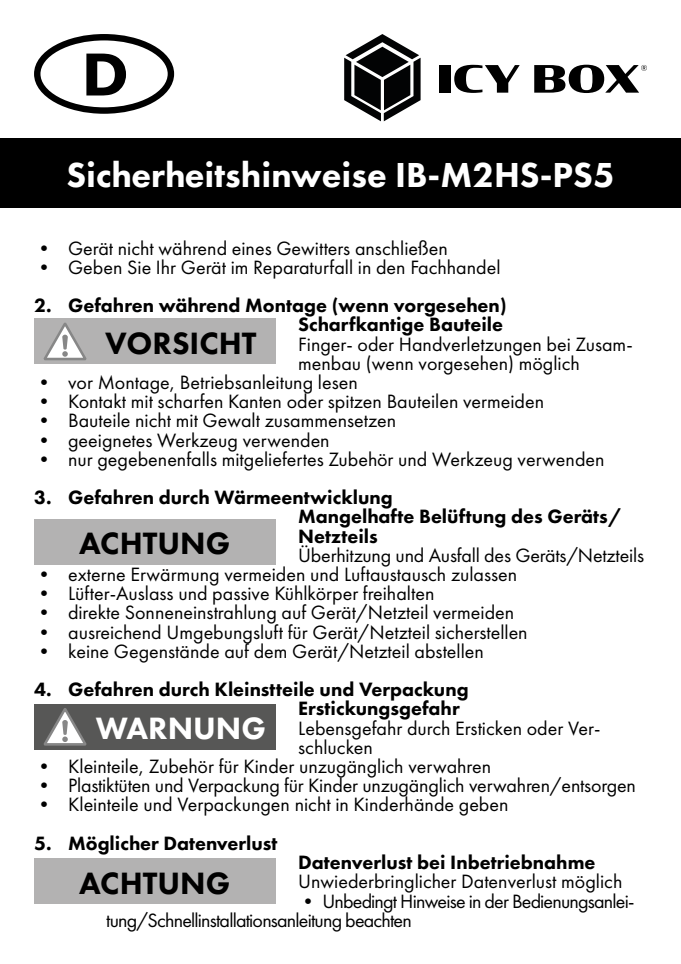
<style>
.page{position:relative;width:681px;height:964px;background:#fff}
.page>*{position:absolute;margin:0;border:0;box-sizing:border-box;transform-origin:0 0}
.t1{font:800 36px "Futura PT";color:#fff}
.t2{font:800 32px "Futura PT";color:#000}
.t3{font:800 32px "Futura PT";color:#fff}
.t4{font:20px/19.2px "Futura PT";color:#000}
.t5{font:800 20px/19.2px "Futura PT";color:#000}
.t6{font:20px/19.2px "Futura PT";letter-spacing:-.04em;color:#000}
</style>
<div class="page">
<div style="left:439px;top:65px;width:11px;height:28px;background:#000"></div>
<svg style="left:454px;top:65px;width:65px;height:28px"></svg>
<svg style="left:534px;top:65px;width:112px;height:28px"></svg>
<svg style="left:344px;top:34px;width:76px;height:87px"></svg>
<div style="left:0;top:138px;width:680px;height:69px;background:#000"></div>
<div style="left:34px;top:34px;width:140px;height:80px;border:6px solid #000;border-radius:50%"></div>
<svg style="left:86px;top:54px;width:40px;height:41px"></svg>
<div style="left:34px;top:319px;width:241px;height:45px;background:#b3b2b2"></div>
<svg style="left:41px;top:318px;width:47px;height:43px"></svg>
<div style="left:34px;top:519px;width:241px;height:46px;background:#b3b2b2"></div>
<div style="left:34px;top:704px;width:241px;height:45px;background:#575756"></div>
<svg style="left:44px;top:708px;width:43px;height:38px"></svg>
<div style="left:34px;top:859px;width:241px;height:45px;background:#b3b2b2"></div>
<h1 class="t1" style="left:66px;top:152px;width:549px">Sicherheitshinweise IB-M2HS-PS5</h1>
<p class="t4" style="left:34px;top:238px;width:415px">• Gerät nicht während eines Gewitters anschließen</p>
<p class="t4" style="left:34px;top:257px;width:468px">• Geben Sie Ihr Gerät im Reparaturfall in den Fachhandel</p>
<p class="t5" style="left:34px;top:296px;width:474px;text-align:right">2. Gefahren während Montage (wenn vorgesehen)<br>Scharfkantige Bauteile</p>
<p class="t4" style="left:298px;top:334px;width:336px">Finger- oder Handverletzungen bei Zusam&shy;menbau (wenn vorgesehen) möglich</p>
<p class="t4" style="left:34px;top:373px;width:325px">• vor Montage, Betriebsanleitung lesen</p>
<p class="t4" style="left:34px;top:392px;width:511px">• Kontakt mit scharfen Kanten oder spitzen Bauteilen vermeiden</p>
<p class="t4" style="left:34px;top:411px;width:363px">• Bauteile nicht mit Gewalt zusammensetzen</p>
<p class="t4" style="left:34px;top:430px;width:297px">• geeignetes Werkzeug verwenden</p>
<p class="t4" style="left:34px;top:449px;width:571px">• nur gegebenenfalls mitgeliefertes Zubehör und Werkzeug verwenden</p>
<p class="t5" style="left:298px;top:488px;width:325px;text-indent:-264px">3. Gefahren durch Wärmeentwicklung<br>Mangelhafte Belüftung des Geräts/<br>Netzteils</p>
<p class="t4" style="left:298px;top:545px;width:347px">Überhitzung und Ausfall des Geräts/Netzteils</p>
<p class="t4" style="left:34px;top:565px;width:484px">• externe Erwärmung vermeiden und Luftaustausch zulassen</p>
<p class="t4" style="left:34px;top:584px;width:401px">• Lüfter-Auslass und passive Kühlkörper freihalten</p>
<p class="t4" style="left:34px;top:603px;width:481px">• direkte Sonneneinstrahlung auf Gerät/Netzteil vermeiden</p>
<p class="t4" style="left:34px;top:622px;width:495px">• ausreichend Umgebungsluft für Gerät/Netzteil sicherstellen</p>
<p class="t4" style="left:34px;top:641px;width:451px">• keine Gegenstände auf dem Gerät/Netzteil abstellen</p>
<p class="t5" style="left:298px;top:680px;width:172px;text-indent:-264px">4. Gefahren durch Kleinstteile und Verpackung<br>Erstickungsgefahr</p>
<p class="t4" style="left:298px;top:718px;width:304px">Lebensgefahr durch Ersticken oder Ver&shy;schlucken</p>
<p class="t4" style="left:34px;top:757px;width:458px">• Kleinteile, Zubehör für Kinder unzugänglich verwahren</p>
<p class="t4" style="left:34px;top:776px;width:603px">• Plastiktüten und Verpackung für Kinder unzugänglich verwahren/entsorgen</p>
<p class="t4" style="left:34px;top:795px;width:475px">• Kleinteile und Verpackungen nicht in Kinderhände geben</p>
<p class="t5" style="left:34px;top:833px;width:245px">5. Möglicher Datenverlust</p>
<p class="t5" style="left:298px;top:852px;width:299px">Datenverlust bei Inbetriebnahme</p>
<p class="t4" style="left:298px;top:872px;width:325px">Unwiederbringlicher Datenverlust möglich</p>
<p class="t6" style="left:106px;top:891px;width:529px;text-indent:192px">• Unbedingt Hinweise in der Bedienungsanlei&shy;tung/Schnellinstallationsanleitung beachten</p>
<h2 class="t2" style="left:105px;top:323px;width:153px">VORSICHT</h2>
<h2 class="t2" style="left:79px;top:523px;width:152px">ACHTUNG</h2>
<h2 class="t3" style="left:96px;top:708px;width:172px">WARNUNG</h2>
<h2 class="t2" style="left:79px;top:863px;width:152px">ACHTUNG</h2>
</div>
